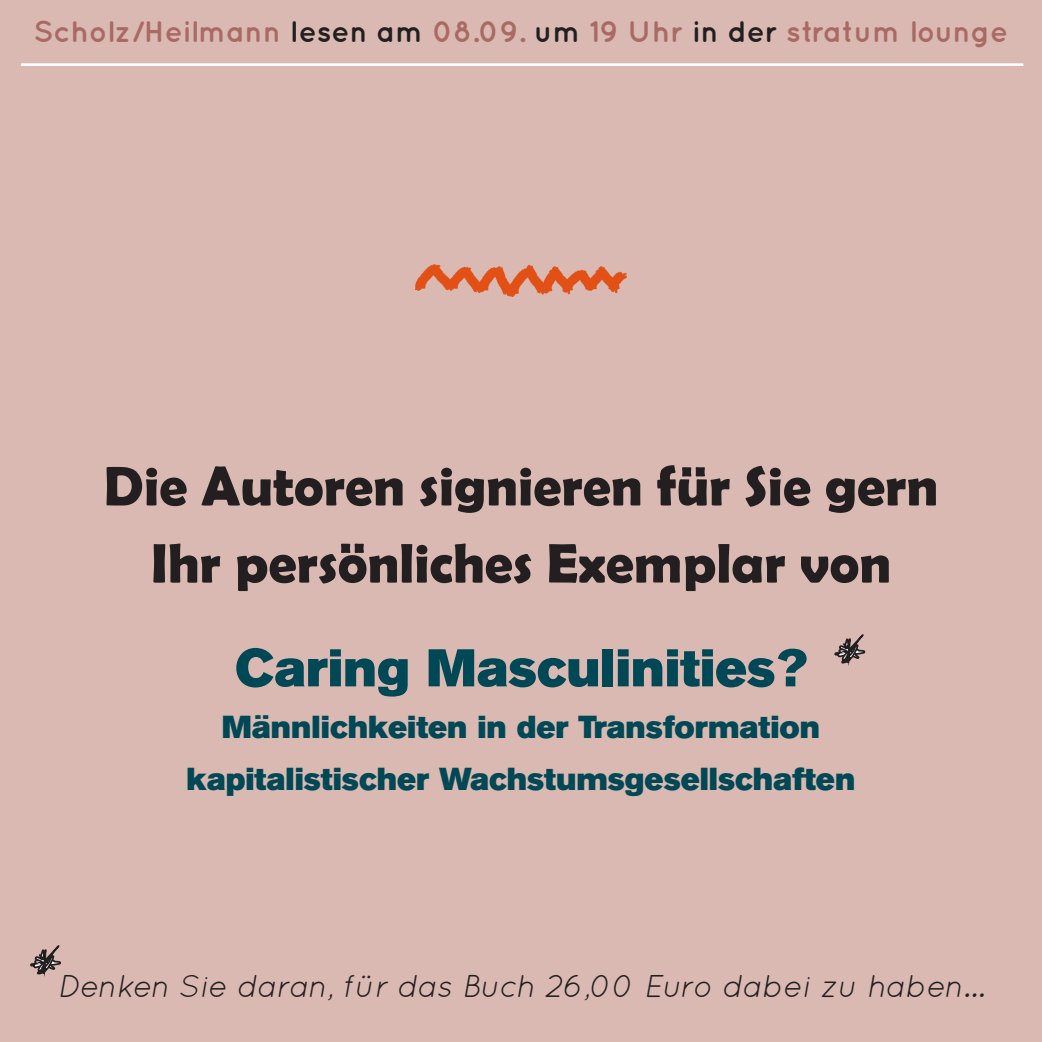
<style>
.page{position:relative;width:1042px;height:1042px;background:#d9b9b2}
.page>*{position:absolute;margin:0;border:0;box-sizing:border-box;transform-origin:0 0}
.t1{font:700 56px "Berlin Sans FB Demi";color:#231f20}
.t2{font:52.5px "Akzidenz Grotesk BE Super";color:#004855}
.t3{font:31.5px "Akzidenz Grotesk BE Super";color:#004855}
.t4{font:italic 31.5px "Quicksand";color:#231f20}
.t5{font:700 29.75px "Quicksand";color:#aa6a64}
.s1{color:#231f20}
</style>
<div class="page">
<svg style="left:29px;top:916px;width:34px;height:126px;background:#c9aca6"></svg>
<hr style="left:21px;top:63px;width:1002px;height:3px;background:#fff">
<svg style="left:833px;top:606px;width:34px;height:128px;background:#caaca6"></svg>
<img style="left:416px;top:265px;width:210px;height:31px">
<p class="t5" style="left:34px;top:14px;width:976px">Scholz/Heilmann <span class="s1">lesen am</span> 08.09. <span class="s1">um</span> 19 Uhr <span class="s1">in der</span> stratum lounge</p>
<p class="t1" style="left:104px;top:453px;width:836px">Die Autoren signieren für Sie gern</p>
<p class="t1" style="left:151px;top:531px;width:741px">Ihr persönliches Exemplar von</p>
<p class="t2" style="left:235px;top:637px;width:574px">Caring Masculinities?</p>
<p class="t3" style="left:222px;top:709px;width:600px">Männlichkeiten in der Transformation</p>
<p class="t3" style="left:187px;top:761px;width:670px">kapitalistischer Wachstumsgesellschaften</p>
<p class="t4" style="left:57px;top:968px;width:929px">Denken Sie daran, für das Buch 26,00 Euro dabei zu haben...</p>
</div>
